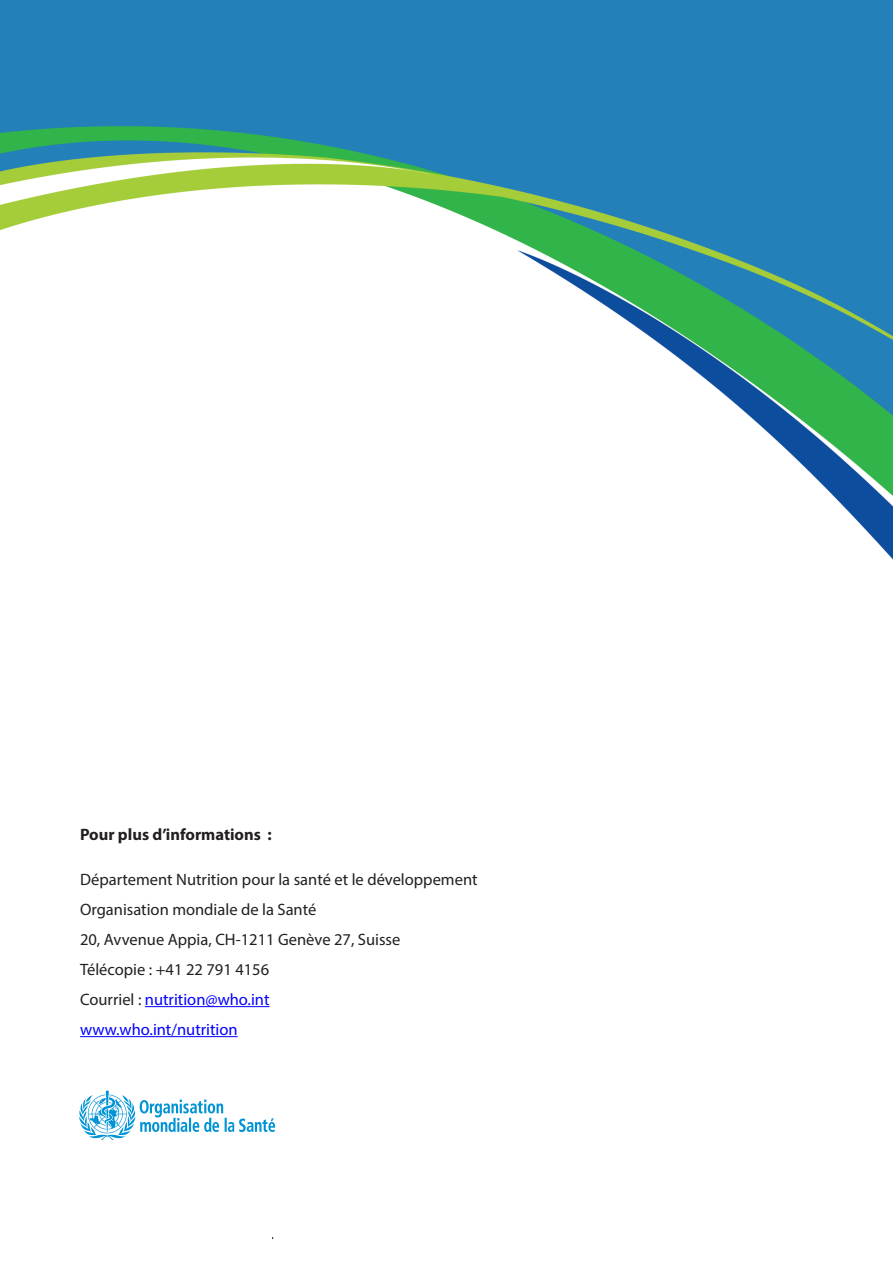
<style>
.page{position:relative;width:893px;height:1263px;background:#fff}
.page>*{position:absolute;margin:0;border:0;box-sizing:border-box;transform-origin:0 0}
.t1{font:16.5px "Myriad Pro";color:#231f20}
.t2{font:16.5px "Myriad Pro";color:#00f}
.t3{font:700 16.5px "Myriad Pro";color:#231f20}
.s1{color:#231f20}
</style>
<div class="page">
<hr style="left:272px;top:1180px;width:1px;height:59px;background:#231f20">
<img style="left:0;top:0;width:893px;height:560px">
<svg style="left:79px;top:1090px;width:196px;height:50px"></svg>
<hr style="left:145px;top:1006px;width:124px;height:1px;background:#00f">
<hr style="left:80px;top:1036px;width:158px;height:1px;background:#00f">
<p class="t3" style="left:80px;top:824px;width:193px">Pour plus d’informations :</p>
<p class="t1" style="left:80px;top:869px;width:399px">Département Nutrition pour la santé et le développement</p>
<p class="t1" style="left:80px;top:899px;width:238px">Organisation mondiale de la Santé</p>
<p class="t1" style="left:80px;top:929px;width:322px">20, Avvenue Appia, CH-1211 Genève 27, Suisse</p>
<p class="t1" style="left:80px;top:959px;width:191px">Télécopie : +41 22 791 4156</p>
<p class="t2" style="left:80px;top:989px;width:191px"><span class="s1">Courriel :</span> nutrition@who.int</p>
<p class="t2" style="left:80px;top:1019px;width:159px">www.who.int/nutrition</p>
</div>
